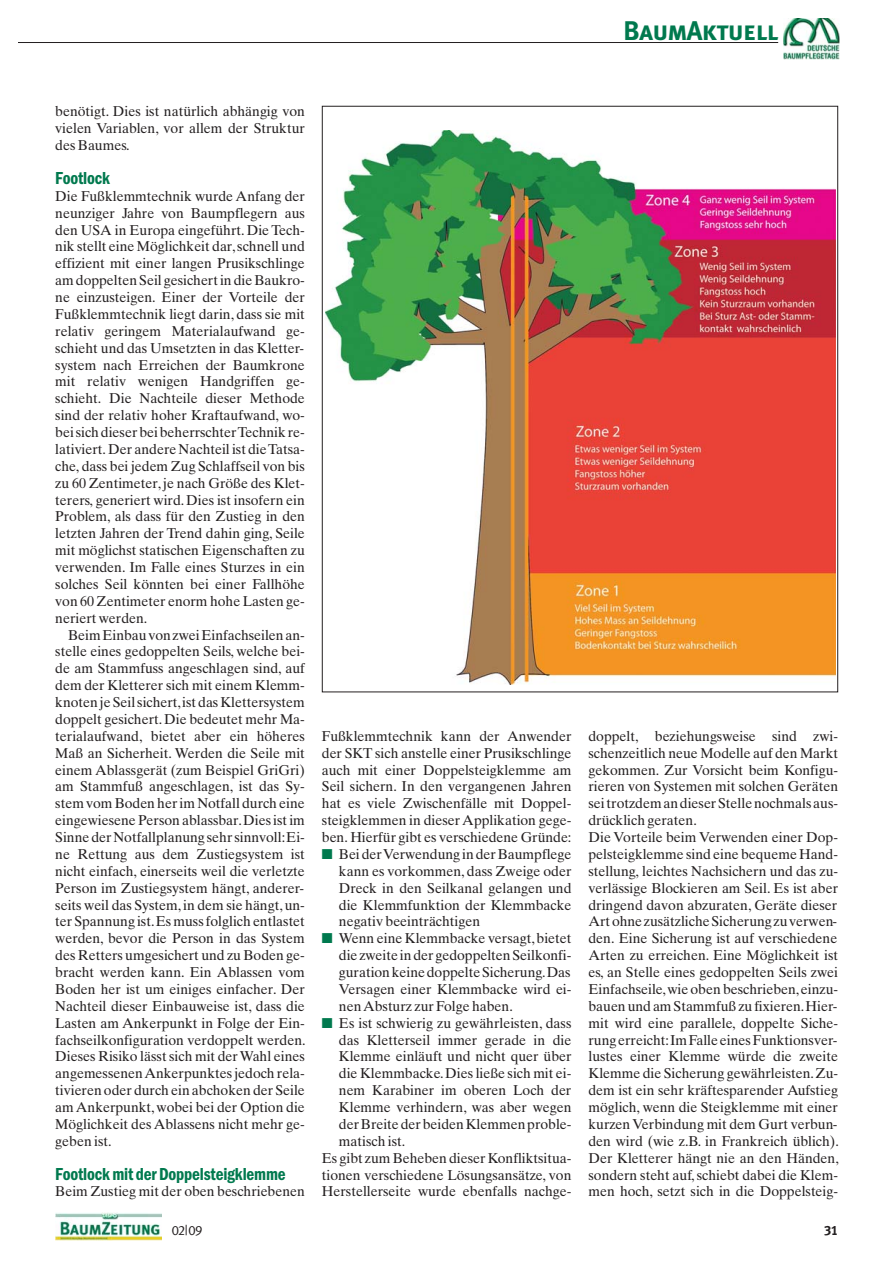
<style>
.page{position:relative;width:893px;height:1263px;background:#fff}
.page>*{position:absolute;margin:0;border:0;box-sizing:border-box;transform-origin:0 0}
.t1{font:27px "Meta Plus Bold Caps";letter-spacing:-.025em;color:#00794e}
.t2{font:600 condensed 18px "Franklin Gothic";letter-spacing:-.01em;color:#00794e;scale:.95 1}
.t3{font:14.25px/16.8px "Times Ten";color:#231f20;text-align:justify}
.t4{font:13.5px "Meta Plus Normal Caps";color:#231f20}
.t5{font:13.5px "Meta Plus Bold Caps";color:#231f20}
.s1{color:#00794e}
</style>
<div class="page">
<img style="left:783px;top:18px;width:56px;height:41px">
<hr style="left:18px;top:42px;width:760px;height:1px;background:#231f20">
<img style="left:55px;top:1213px;width:107px;height:28px">
<img style="left:325px;top:131px;width:510px;height:553px">
<h1 class="t1" style="left:623px;top:15px;width:156px">BaumAktuell</h1>
<p class="t3" style="left:55px;top:105px;width:251px">benötigt. Dies ist natürlich abhängig von vielen Variablen, vor allem der Struktur des Baumes.</p>
<p class="t2" style="left:55px;top:172px;width:59px">Footlock</p>
<p class="t3" style="left:55px;top:189px;width:251px">Die Fußklemmtechnik wurde Anfang der neunziger Jahre von Baumpflegern aus den USA in Europa eingeführt. Die Tech&shy;nik stellt eine Möglichkeit dar, schnell und effizient mit einer langen Prusikschlinge am doppelten Seil gesichert in die Baukro&shy;ne einzusteigen. Einer der Vorteile der Fußklemmtechnik liegt darin, dass sie mit relativ geringem Materialaufwand ge&shy;schieht und das Umsetzten in das Kletter&shy;system nach Erreichen der Baumkrone mit relativ wenigen Handgriffen ge&shy;schieht. Die Nachteile dieser Methode sind der relativ hoher Kraftaufwand, wo&shy;bei sich dieser bei beherrschter Technik re&shy;lativiert. Der andere Nachteil ist die Tatsa&shy;che, dass bei jedem Zug Schlaffseil von bis zu 60 Zentimeter, je nach Größe des Klet&shy;terers, generiert wird. Dies ist insofern ein Problem, als dass für den Zustieg in den letzten Jahren der Trend dahin ging, Seile mit möglichst statischen Eigenschaften zu verwenden. Im Falle eines Sturzes in ein solches Seil könnten bei einer Fallhöhe von 60 Zentimeter enorm hohe Lasten ge&shy;neriert werden.</p>
<p class="t3" style="left:55px;top:628px;width:252px;text-indent:13px">Beim Einbau von zwei Einfachseilen an&shy;stelle eines gedoppelten Seils, welche bei&shy;de am Stammfuss angeschlagen sind, auf dem der Kletterer sich mit einem Klemm&shy;knoten je Seil sichert, ist das Klettersystem doppelt gesichert. Die bedeutet mehr Ma&shy;terialaufwand, bietet aber ein höheres Maß an Sicherheit. Werden die Seile mit einem Ablassgerät (zum Beispiel GriGri) am Stammfuß angeschlagen, ist das Sy&shy;stem vom Boden her im Notfall durch eine eingewiesene Person ablassbar. Dies ist im Sinne der Notfallplanung sehr sinnvoll: Ei&shy;ne Rettung aus dem Zustiegsystem ist nicht einfach, einerseits weil die verletzte Person im Zustiegsystem hängt, anderer&shy;seits weil das System, in dem sie hängt, un&shy;ter Spannung ist. Es muss folglich entlastet werden, bevor die Person in das System des Retters umgesichert und zu Boden ge&shy;bracht werden kann. Ein Ablassen vom Boden her ist um einiges einfacher. Der Nachteil dieser Einbauweise ist, dass die Lasten am Ankerpunkt in Folge der Ein&shy;fachseilkonfiguration verdoppelt werden.<br>Dieses Risiko lässt sich mit der Wahl eines angemessenen Ankerpunktes jedoch rela&shy;tivieren oder durch ein abchoken der Seile am Ankerpunkt, wobei bei der Option die Möglichkeit des Ablassens nicht mehr ge&shy;geben ist.</p>
<p class="t2" style="left:55px;top:1168px;width:244px">Footlock mit der Doppelsteigklemme</p>
<p class="t3" style="left:55px;top:1185px;width:251px">Beim Zustieg mit der oben beschriebenen</p>
<p class="t3" style="left:322px;top:729px;width:251px">Fußklemmtechnik kann der Anwender der SKT sich anstelle einer Prusikschlinge auch mit einer Doppelsteigklemme am Seil sichern. In den vergangenen Jahren hat es viele Zwischenfälle mit Doppel&shy;steigklemmen in dieser Applikation gege&shy;ben. Hierfür gibt es verschiedene Gründe:</p>
<p class="t3" style="left:339px;top:847px;width:234px;text-indent:-17px"><span class="s1">■</span> Bei der Verwendung in der Baumpflege kann es vorkommen, dass Zweige oder Dreck in den Seilkanal gelangen und die Klemmfunktion der Klemmbacke negativ beeinträchtigen</p>
<p class="t3" style="left:339px;top:931px;width:234px;text-indent:-17px"><span class="s1">■</span> Wenn eine Klemmbacke versagt, bietet die zweite in der gedoppelten Seilkonfi&shy;guration keine doppelte Sicherung. Das Versagen einer Klemmbacke wird ei&shy;nen Absturz zur Folge haben.</p>
<p class="t3" style="left:322px;top:1016px;width:251px"><span class="s1">■</span> Es ist schwierig zu gewährleisten, dass</p>
<p class="t3" style="left:339px;top:1033px;width:234px">das Kletterseil immer gerade in die</p>
<p class="t3" style="left:339px;top:1050px;width:234px">Klemme einläuft und nicht quer über</p>
<p class="t3" style="left:339px;top:1066px;width:234px">die Klemmbacke. Dies ließe sich mit ei-</p>
<p class="t3" style="left:339px;top:1083px;width:234px">nem Karabiner im oberen Loch der</p>
<p class="t3" style="left:339px;top:1100px;width:234px">Klemme verhindern, was aber wegen</p>
<p class="t3" style="left:339px;top:1117px;width:234px">der Breite der beiden Klemmen proble-</p>
<p class="t3" style="left:339px;top:1134px;width:68px">matisch ist.</p>
<p class="t3" style="left:322px;top:1151px;width:251px">Es gibt zum Beheben dieser Konfliktsitua-</p>
<p class="t3" style="left:322px;top:1168px;width:251px">tionen verschiedene Lösungsansätze, von</p>
<p class="t3" style="left:322px;top:1185px;width:251px">Herstellerseite wurde ebenfalls nachge-</p>
<p class="t3" style="left:588px;top:729px;width:252px;text-align:left">doppelt, beziehungsweise sind zwi&shy;schenzeitlich neue Modelle auf den Markt gekommen. Zur Vorsicht beim Konfigu&shy;rieren von Systemen mit solchen Geräten sei trotzdem an dieser Stelle nochmals aus&shy;drücklich geraten.<br>Die Vorteile beim Verwenden einer Dop&shy;pelsteigklemme sind eine bequeme Hand&shy;stellung, leichtes Nachsichern und das zu&shy;verlässige Blockieren am Seil. Es ist aber dringend davon abzuraten, Geräte dieser Art ohne zusätzliche Sicherung zu verwen&shy;den. Eine Sicherung ist auf verschiedene Arten zu erreichen. Eine Möglichkeit ist es, an Stelle eines gedoppelten Seils zwei Einfachseile, wie oben beschrieben, einzu&shy;bauen und am Stammfuß zu fixieren. Hier&shy;mit wird eine parallele, doppelte Siche&shy;rung erreicht: Im Falle eines Funktionsver&shy;lustes einer Klemme würde die zweite Klemme die Sicherung gewährleisten. Zu&shy;dem ist ein sehr kräftesparender Aufstieg möglich, wenn die Steigklemme mit einer kurzen Verbindung mit dem Gurt verbun&shy;den wird (wie z.B. in Frankreich üblich).<br>Der Kletterer hängt nie an den Händen, sondern steht auf, schiebt dabei die Klem&shy;men hoch, setzt sich in die Doppelsteig-</p>
<p class="t4" style="left:172px;top:1223px;width:32px">02| 09</p>
<p class="t5" style="left:824px;top:1223px;width:16px">31</p>
</div>
